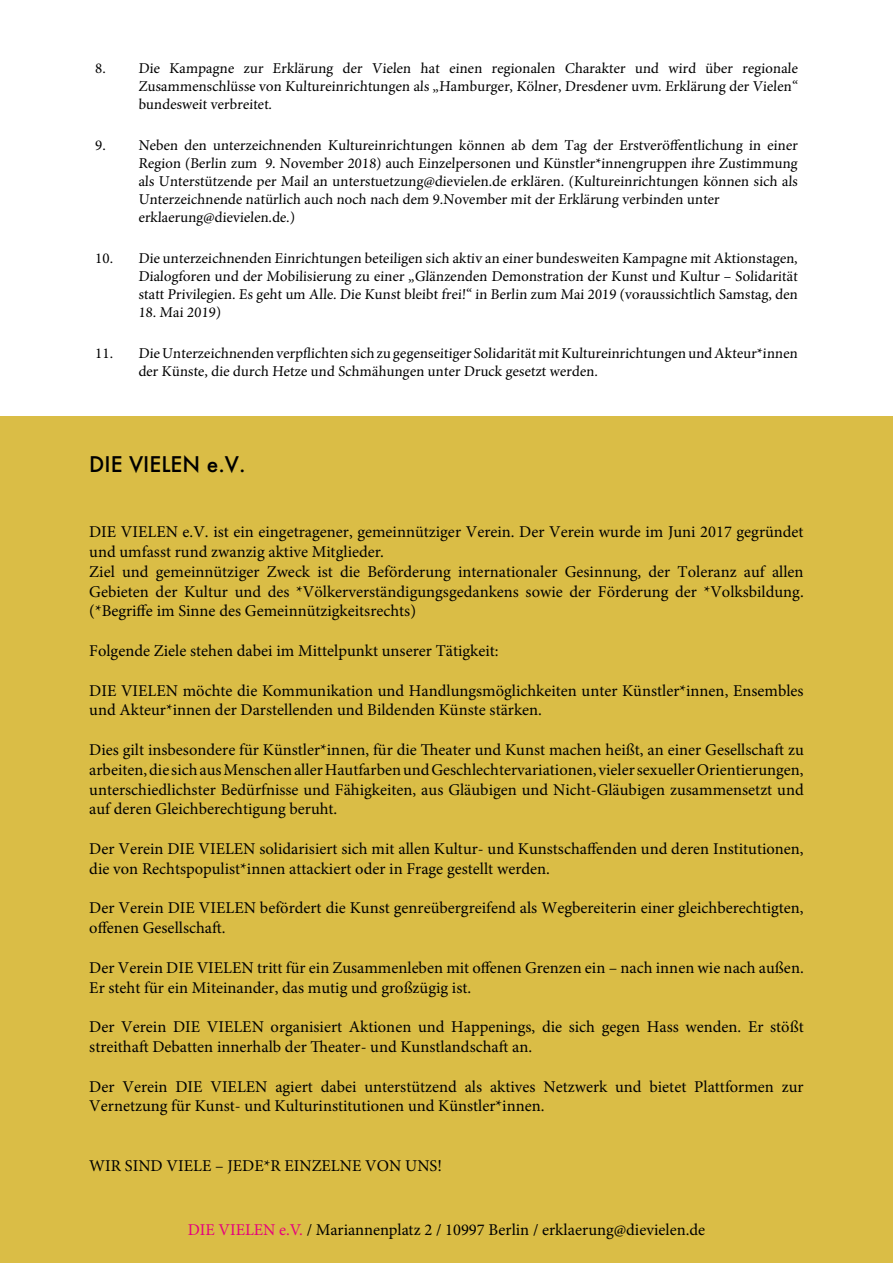
<style>
.page{position:relative;width:893px;height:1263px;background:#fff}
.page>*{position:absolute;margin:0;border:0;box-sizing:border-box;transform-origin:0 0}
.t1{font:500 21px "Futura";color:#000}
.t2{font:16.5px/19.8px "Minion Pro";color:#000}
.t3{font:15px/18px "Minion Pro";color:#000;text-align:justify}
.s1{color:#e6007d}
</style>
<div class="page">
<div style="left:0;top:417px;width:893px;height:846px;background:#dabd46"></div>
<p class="t3" style="left:138px;top:59px;width:662px;text-indent:-43px">8. Die Kampagne zur Erklärung der Vielen hat einen regionalen Charakter und wird über regionale Zusammenschlüsse von Kultureinrichtungen als „Hamburger, Kölner, Dresdener uvm. Erklärung der Vielen“ bundesweit verbreitet.</p>
<p class="t3" style="left:138px;top:136px;width:662px;text-align:left;text-indent:-43px">9. Neben den unterzeichnenden Kultureinrichtungen können ab dem Tag der Erstveröffentlichung in einer Region (Berlin zum 9. November 2018) auch Einzelpersonen und Künstler*innengruppen ihre Zustimmung als Unterstützende per Mail an unterstuetzung@dievielen.de erklären. (Kultureinrichtungen können sich als Unterzeichnende natürlich auch noch nach dem 9.November mit der Erklärung verbinden unter erklaerung@dievielen.de.)</p>
<p class="t3" style="left:138px;top:249px;width:662px;text-indent:-43px">10. Die unterzeichnenden Einrichtungen beteiligen sich aktiv an einer bundesweiten Kampagne mit Aktionstagen, Dialogforen und der Mobilisierung zu einer „Glänzenden Demonstration der Kunst und Kultur – Solidarität statt Privilegien. Es geht um Alle. Die Kunst bleibt frei!“ in Berlin zum Mai 2019 (voraussichtlich Samstag, den</p>
<p class="t3" style="left:138px;top:303px;width:85px">18. Mai 2019)</p>
<p class="t3" style="left:138px;top:344px;width:662px;text-indent:-43px">11. Die Unterzeichnenden verpflichten sich zu gegenseitiger Solidarität mit Kultureinrichtungen und Akteur*innen der Künste, die durch Hetze und Schmähungen unter Druck gesetzt werden.</p>
<p class="t1" style="left:89px;top:450px;width:158px">DIE VIELEN e.V.</p>
<p class="t2" style="left:89px;top:522px;width:716px">DIE VIELEN e.V. ist ein eingetragener, gemeinnütziger Verein. Der Verein wurde im Juni 2017 gegründet und umfasst rund zwanzig aktive Mitglieder.<br>Ziel und gemeinnütziger Zweck ist die Beförderung internationaler Gesinnung, der Toleranz auf allen Gebieten der Kultur und des *Völkerverständigungsgedankens sowie der Förderung der *Volksbildung. (*Begriffe im Sinne des Gemeinnützigkeitsrechts)</p>
<p class="t2" style="left:89px;top:641px;width:411px">Folgende Ziele stehen dabei im Mittelpunkt unserer Tätigkeit:</p>
<p class="t2" style="left:89px;top:680px;width:716px">DIE VIELEN möchte die Kommunikation und Handlungsmöglichkeiten unter Künstler*innen, Ensembles und Akteur*innen der Darstellenden und Bildenden Künste stärken.</p>
<p class="t2" style="left:89px;top:740px;width:716px;text-align:justify">Dies gilt insbesondere für Künstler*innen, für die Theater und Kunst machen heißt, an einer Gesellschaft zu arbeiten, die sich aus Menschen aller Hautfarben und Geschlechtervariationen, vieler sexueller Orientierungen, unterschiedlichster Bedürfnisse und Fähigkeiten, aus Gläubigen und Nicht-Gläubigen zusammensetzt und auf deren Gleichberechtigung beruht.</p>
<p class="t2" style="left:89px;top:839px;width:716px">Der Verein DIE VIELEN solidarisiert sich mit allen Kultur- und Kunstschaffenden und deren Institutionen, die von Rechtspopulist*innen attackiert oder in Frage gestellt werden.</p>
<p class="t2" style="left:89px;top:898px;width:716px">Der Verein DIE VIELEN befördert die Kunst genreübergreifend als Wegbereiterin einer gleichberechtigten, offenen Gesellschaft.</p>
<p class="t2" style="left:89px;top:958px;width:716px">Der Verein DIE VIELEN tritt für ein Zusammenleben mit offenen Grenzen ein – nach innen wie nach außen.<br>Er steht für ein Miteinander, das mutig und großzügig ist.</p>
<p class="t2" style="left:89px;top:1017px;width:716px">Der Verein DIE VIELEN organisiert Aktionen und Happenings, die sich gegen Hass wenden. Er stößt streithaft Debatten innerhalb der Theater- und Kunstlandschaft an.</p>
<p class="t2" style="left:89px;top:1076px;width:716px">Der Verein DIE VIELEN agiert dabei unterstützend als aktives Netzwerk und bietet Plattformen zur<br>Vernetzung für Kunst- und Kulturinstitutionen und Künstler*innen.</p>
<p class="t2" style="left:89px;top:1156px;width:354px">WIR SIND VIELE – JEDE*R EINZELNE VON UNS!</p>
<p class="t2" style="left:188px;top:1219px;width:519px"><span class="s1">DIE VIELEN e.V.</span> / Mariannenplatz 2 / 10997 Berlin / erklaerung@dievielen.de</p>
</div>
